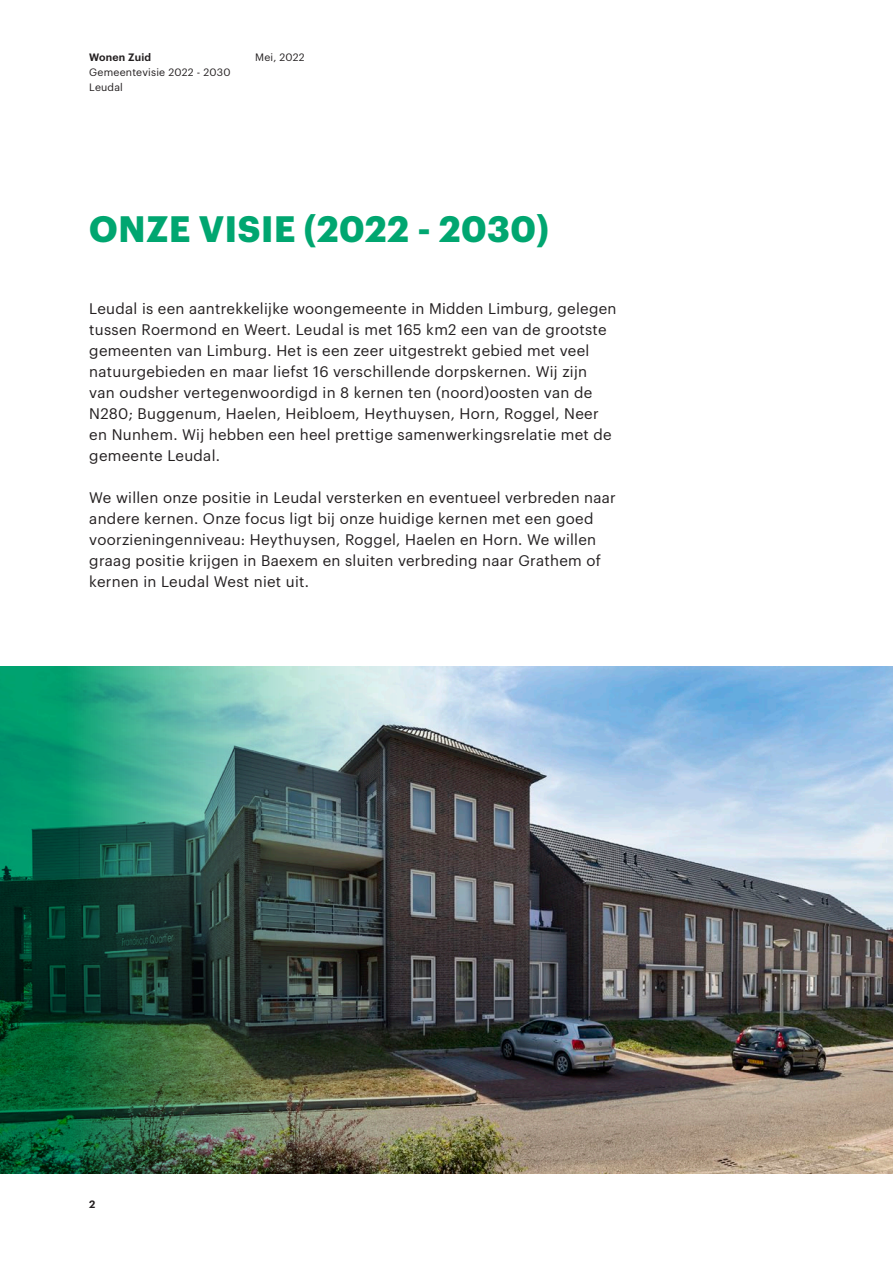
<style>
.page{position:relative;width:893px;height:1263px;background:#fff}
.page>*{position:absolute;margin:0;border:0;box-sizing:border-box;transform-origin:0 0}
.KOP_19{font:700 36px "Graphik";letter-spacing:.02em;color:#00a670}
.LOPENDE_TEKST_10{font:15px/21px "Graphik";letter-spacing:.02em;color:#231f20}
.t1{font:10.5px/14.7px "Graphik";letter-spacing:.02em;color:#231f20}
.t2{font:600 10.5px "Graphik";letter-spacing:.02em;color:#231f20}
</style>
<div class="page">
<img style="left:0;top:666px;width:893px;height:508px">
<p class="t2" style="left:89px;top:49px;width:63px">Wonen Zuid</p>
<p class="t1" style="left:89px;top:64px;width:143px">Gemeentevisie 2022 - 2030<br>Leudal</p>
<p class="t1" style="left:255px;top:49px;width:51px">Mei, 2022</p>
<p class="KOP_19" style="left:89px;top:201px;width:461px">ONZE VISIE (2022 - 2030)</p>
<p class="LOPENDE_TEKST_10" style="left:89px;top:297px;width:529px">Leudal is een aantrekkelijke woongemeente in Midden Limburg, gelegen tussen Roermond en Weert. Leudal is met 165 km2 een van de grootste gemeenten van Limburg. Het is een zeer uitgestrekt gebied met veel natuurgebieden en maar liefst 16 verschillende dorpskernen. Wij zijn<br>van oudsher vertegenwoordigd in 8 kernen ten (noord)oosten van de N280; Buggenum, Haelen, Heibloem, Heythuysen, Horn, Roggel, Neer en Nunhem. Wij hebben een heel prettige samenwerkingsrelatie met de gemeente Leudal.</p>
<p class="LOPENDE_TEKST_10" style="left:89px;top:486px;width:528px">We willen onze positie in Leudal versterken en eventueel verbreden naar andere kernen. Onze focus ligt bij onze huidige kernen met een goed voorzieningenniveau: Heythuysen, Roggel, Haelen en Horn. We willen graag positie krijgen in Baexem en sluiten verbreding naar Grathem of kernen in Leudal West niet uit.</p>
<p class="t2" style="left:89px;top:1196px;width:8px">2</p>
</div>
